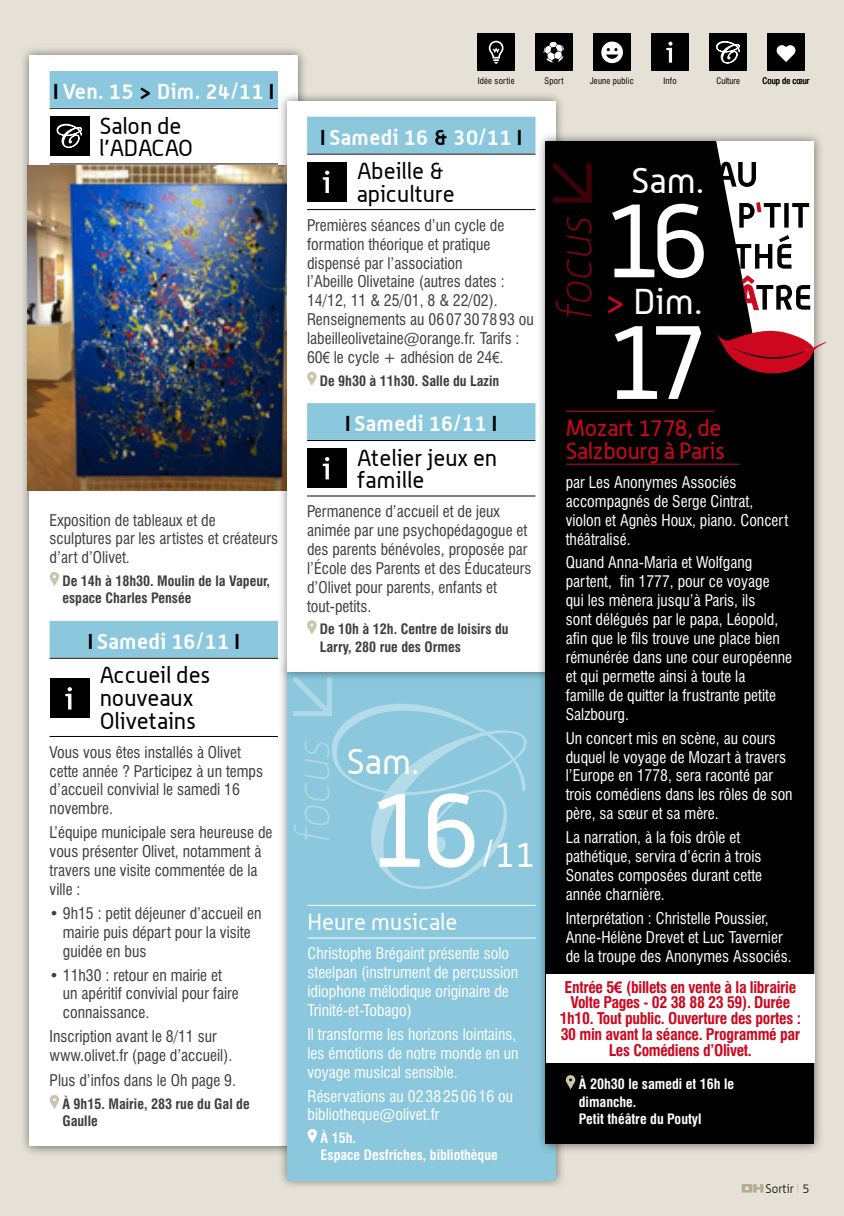
<style>
.page{position:relative;width:844px;height:1216px;background:#fff}
.page>*{position:absolute;margin:0;border:0;box-sizing:border-box;transform-origin:0 0}
.t1{font:105px/121.6px "Alwyn";color:#fff}
.t2{font:35px "Alwyn";color:#fff}
.t3{font:22.75px/22.8px "Alwyn";color:#000}
.t4{font:22.75px/22.8px "Alwyn";letter-spacing:-.01em;color:#cd071e}
.t5{font:22.75px "Alwyn";color:#fff}
.t6{font:700 21px "Alwyn";letter-spacing:.02em;color:#fff}
.t7{font:condensed 15.75px/18.9px "Swiss 721 BT";color:#fff}
.t8{font:condensed 15.75px/18.9px "Swiss 721 BT";color:#3e3d40}
.t9{font:700 condensed 15.75px/15.8px "Swiss 721 BT";letter-spacing:-.02em;color:#cd071e;text-align:center}
.t10{font:700 condensed 14px/17.5px "Swiss 721 BT";color:#3e3d40}
.t11{font:700 condensed 14px/17.5px "Swiss 721 BT";color:#fff}
.t12{font:300 12.25px "Alwyn";color:#000}
.t13{font:condensed 8.75px "Swiss 721 BT";letter-spacing:.02em;color:#000}
.t14{font:condensed 8.75px "Swiss 721 BT";color:#000}
.s1{color:#000}
.s2{font-family:"Arial Narrow";font-stretch:normal}
.s3{color:#cd071e}
.s4{font-family:"Arial";font-stretch:normal}
.s5{color:#cbc5ae}
</style>
<div class="page">
<div style="left:0;top:0;width:843px;height:1215px;background:#e5e1d6"></div>
<svg style="left:741px;top:1184px;width:22px;height:8px"></svg>
<div style="left:477px;top:34px;width:37px;height:37px;background:#000"></div>
<svg style="left:488px;top:41px;width:15px;height:23px"></svg>
<div style="left:593px;top:34px;width:37px;height:37px;background:#000"></div>
<svg style="left:601px;top:42px;width:21px;height:21px"></svg>
<div style="left:767px;top:34px;width:37px;height:37px;background:#000"></div>
<svg style="left:776px;top:45px;width:19px;height:17px"></svg>
<div style="left:651px;top:34px;width:37px;height:37px;background:#000"></div>
<svg style="left:666px;top:42px;width:6px;height:21px"></svg>
<div style="left:535px;top:34px;width:37px;height:37px;background:#000"></div>
<svg style="left:543px;top:42px;width:21px;height:21px"></svg>
<div style="left:709px;top:34px;width:37px;height:37px;background:#000"></div>
<svg style="left:716px;top:41px;width:24px;height:23px"></svg>
<div style="left:20px;top:46px;width:287px;height:1110px;background:#000;opacity:.5"></div>
<div style="left:30px;top:55px;width:268px;height:1091px;background:#fff"></div>
<div style="left:50px;top:71px;width:228px;height:37px;background:#8bc8dd"></div>
<hr style="left:50px;top:108px;width:228px;height:1px;background:#3e3d40">
<hr style="left:50px;top:164px;width:228px;height:1px;background:#000">
<div style="left:50px;top:620px;width:228px;height:37px;background:#8bc8dd"></div>
<hr style="left:50px;top:658px;width:228px;height:1px;background:#000">
<hr style="left:50px;top:736px;width:228px;height:1px;background:#000">
<div style="left:50px;top:116px;width:39px;height:40px;background:#000"></div>
<svg style="left:56px;top:123px;width:26px;height:25px"></svg>
<svg style="left:50px;top:572px;width:9px;height:14px"></svg>
<div style="left:50px;top:678px;width:39px;height:40px;background:#000"></div>
<svg style="left:65px;top:687px;width:7px;height:22px"></svg>
<svg style="left:50px;top:1095px;width:9px;height:14px"></svg>
<div style="left:278px;top:658px;width:287px;height:531px;background:#000;opacity:.5"></div>
<div style="left:287px;top:668px;width:268px;height:512px;background:#8bc8dd"></div>
<hr style="left:307px;top:905px;width:228px;height:1px;background:#fff">
<hr style="left:307px;top:937px;width:228px;height:1px;background:#fff">
<svg style="left:307px;top:1129px;width:10px;height:14px"></svg>
<svg style="left:293px;top:682px;width:233px;height:207px"></svg>
<img style="left:28px;top:166px;width:250px;height:325px">
<div style="left:278px;top:92px;width:287px;height:590px;background:#000;opacity:.5"></div>
<div style="left:287px;top:101px;width:268px;height:570px;background:#fff"></div>
<div style="left:307px;top:117px;width:228px;height:36px;background:#8bc8dd"></div>
<hr style="left:307px;top:154px;width:228px;height:1px;background:#000">
<hr style="left:307px;top:209px;width:228px;height:1px;background:#000">
<div style="left:307px;top:403px;width:228px;height:37px;background:#8bc8dd"></div>
<hr style="left:307px;top:440px;width:228px;height:1px;background:#000">
<hr style="left:307px;top:495px;width:228px;height:1px;background:#000">
<div style="left:307px;top:162px;width:40px;height:40px;background:#000"></div>
<svg style="left:322px;top:170px;width:7px;height:23px"></svg>
<svg style="left:307px;top:371px;width:9px;height:15px"></svg>
<div style="left:307px;top:448px;width:40px;height:40px;background:#000"></div>
<svg style="left:322px;top:457px;width:7px;height:22px"></svg>
<svg style="left:307px;top:620px;width:9px;height:14px"></svg>
<div style="left:536px;top:132px;width:287px;height:1022px;background:#000;opacity:.5"></div>
<div style="left:545px;top:141px;width:268px;height:1002px;background:#000"></div>
<hr style="left:565px;top:411px;width:149px;height:1px;background:#cd071e">
<hr style="left:565px;top:464px;width:174px;height:1px;background:#cd071e">
<svg style="left:565px;top:1075px;width:10px;height:14px"></svg>
<svg style="left:716px;top:141px;width:110px;height:235px"></svg>
<div style="left:546px;top:973px;width:268px;height:89px;background:#fff"></div>
<svg style="left:552px;top:163px;width:39px;height:39px"></svg>
<svg style="left:555px;top:217px;width:36px;height:100px"></svg>
<h3 class="t6" style="left:53px;top:79px;width:223px"><span class="s1">I</span> Ven. 15 <span class="s1">&gt;</span> Dim. 24/11 <span class="s1">I</span></h3>
<h3 class="t3" style="left:99px;top:114px;width:95px">Salon de l’ADACAO</h3>
<p class="t8" style="left:50px;top:510px;width:230px">Exposition de tableaux et de sculptures par les artistes et créateurs d’art d’Olivet.</p>
<p class="t10" style="left:62px;top:572px;width:209px">De 14h à 18h30. Moulin de la Vapeur, espace Charles Pensée</p>
<h3 class="t6" style="left:88px;top:628px;width:154px"><span class="s1">I</span> Samedi 16/11 <span class="s1">I</span></h3>
<h3 class="t3" style="left:100px;top:663px;width:112px">Accueil des nouveaux<br>Olivetains</h3>
<p class="t8" style="left:50px;top:742px;width:215px">Vous vous êtes installés à Olivet cette année ? Participez à un temps d’accueil convivial le samedi 16 novembre.</p>
<p class="t8" style="left:50px;top:823px;width:224px">L’équipe municipale sera heureuse de vous présenter Olivet, notamment à travers une visite commentée de la ville :</p>
<p class="t8" style="left:63px;top:903px;width:200px;text-indent:-13px">• 9h15 : petit déjeuner d’accueil en mairie puis départ pour la visite guidée en bus</p>
<p class="t8" style="left:63px;top:965px;width:177px;text-indent:-13px">• 11h30 : retour en mairie et un apéritif convivial pour faire connaissance.</p>
<p class="t8" style="left:50px;top:1027px;width:184px">Inscription avant le 8/11 sur www.olivet.fr (page d’accueil).</p>
<p class="t8" style="left:50px;top:1071px;width:188px">Plus d’infos dans le Oh page 9.</p>
<p class="t10" style="left:62px;top:1094px;width:189px">À 9h15. Mairie, 283 rue du Gal de<br>Gaulle</p>
<p class="t13" style="left:477px;top:76px;width:38px">Idée sortie</p>
<p class="t13" style="left:544px;top:76px;width:21px">Sport</p>
<p class="t13" style="left:590px;top:76px;width:45px">Jeune public</p>
<p class="t13" style="left:663px;top:76px;width:15px">Info</p>
<p class="t14" style="left:716px;top:76px;width:25px">Culture</p>
<p class="t14" style="left:762px;top:76px;width:48px">Coup de cœur</p>
<h3 class="t6" style="left:320px;top:124px;width:203px"><span class="s1">I</span> Samedi 16 <span class="s1">&amp;</span> 30/11 <span class="s1">I</span></h3>
<h3 class="t3" style="left:356px;top:159px;width:99px">Abeille &amp; apiculture</h3>
<p class="t8" style="left:307px;top:215px;width:228px">Premières séances d’un cycle de formation théorique et pratique dispensé par l’association<br>l’Abeille Olivetaine (autres dates :<br>14/12, 11 &amp; 25/01, 8 &amp; 22/02).<br>Renseignements au 06 07 30 78 93 ou labeilleolivetaine@orange.fr. Tarifs :<br>60<span class="s2">€</span> le cycle + adhésion de 24<span class="s2">€</span>.</p>
<p class="t10" style="left:320px;top:372px;width:181px">De 9h30 à 11h30. Salle du Lazin</p>
<h3 class="t6" style="left:345px;top:411px;width:154px"><span class="s1">I</span> Samedi 16/11 <span class="s1">I</span></h3>
<h3 class="t3" style="left:356px;top:445px;width:142px">Atelier jeux en famille</h3>
<p class="t8" style="left:307px;top:502px;width:226px">Permanence d’accueil et de jeux animée par une psychopédagogue et des parents bénévoles, proposée par l’École des Parents et des Éducateurs d’Olivet pour parents, enfants et tout-petits.</p>
<p class="t10" style="left:320px;top:620px;width:190px">De 10h à 12h. Centre de loisirs du<br>Larry, 280 rue des Ormes</p>
<h2 class="t2" style="left:347px;top:741px;width:74px">Sam.</h2>
<h1 class="t1" style="left:367px;top:766px;width:116px">16</h1>
<h2 class="t2" style="left:481px;top:833px;width:55px">/11</h2>
<h3 class="t5" style="left:307px;top:908px;width:151px">Heure musicale</h3>
<p class="t7" style="left:307px;top:944px;width:212px">Christophe Brégaint présente solo steelpan (instrument de percussion idiophone mélodique originaire de<br>Trinité-et-Tobago)</p>
<p class="t7" style="left:307px;top:1024px;width:212px">Il transforme les horizons lointains, les émotions de notre monde en un voyage musical sensible.</p>
<p class="t7" style="left:307px;top:1086px;width:207px">Réservations au 02 38 25 06 16 ou bibliotheque@olivet.fr</p>
<p class="t11" style="left:320px;top:1128px;width:179px">À 15h.<br>Espace Desfriches, bibliothèque</p>
<h2 class="t2" style="left:631px;top:159px;width:74px">Sam.</h2>
<h1 class="t1" style="left:601px;top:177px;width:111px">16<br>17</h1>
<h2 class="t2" style="left:604px;top:281px;width:99px"><span class="s3">&gt;</span> Dim.</h2>
<h3 class="t4" style="left:565px;top:416px;width:161px">Mozart 1778, de<br>Salzbourg à Paris</h3>
<p class="t7" style="left:565px;top:472px;width:224px">par Les Anonymes Associés accompagnés de Serge Cintrat, violon et Agnès Houx, piano. Concert théâtralisé.</p>
<p class="t7" style="left:565px;top:553px;width:228px">Quand Anna-Maria et Wolfgang partent, fin 1777, pour ce voyage<br>qui les mènera jusqu’à Paris, ils<br>sont délégués par le papa, Léopold, afin que le fils trouve une place bien rémunérée dans une cour européenne et qui permette ainsi à toute la<br>famille de quitter la frustrante petite<br>Salzbourg.</p>
<p class="t7" style="left:565px;top:728px;width:228px">Un concert mis en scène, au cours duquel le voyage de Mozart à travers l’Europe en 1778, sera raconté par trois comédiens dans les rôles de son père, sa sœur et sa mère.</p>
<p class="t7" style="left:565px;top:827px;width:198px">La narration, à la fois drôle et pathétique, servira d’écrin à trois<br>Sonates composées durant cette année charnière.</p>
<p class="t7" style="left:565px;top:908px;width:227px">Interprétation : Christelle Poussier,<br>Anne-Hélène Drevet et Luc Tavernier de la troupe des Anonymes Associés.</p>
<p class="t9" style="left:559px;top:978px;width:243px">Entrée 5<span class="s4">€</span> (billets en vente à la librairie Volte Pages - 02 38 88 23 59). Durée 1h10. Tout public. Ouverture des portes :<br>30 min avant la séance. Programmé par Les Comédiens d’Olivet.</p>
<p class="t11" style="left:578px;top:1075px;width:157px">À 20h30 le samedi et 16h le dimanche.<br>Petit théâtre du Poutyl</p>
<p class="t12" style="left:765px;top:1181px;width:45px">Sortir <span class="s5">I</span> 5</p>
</div>
